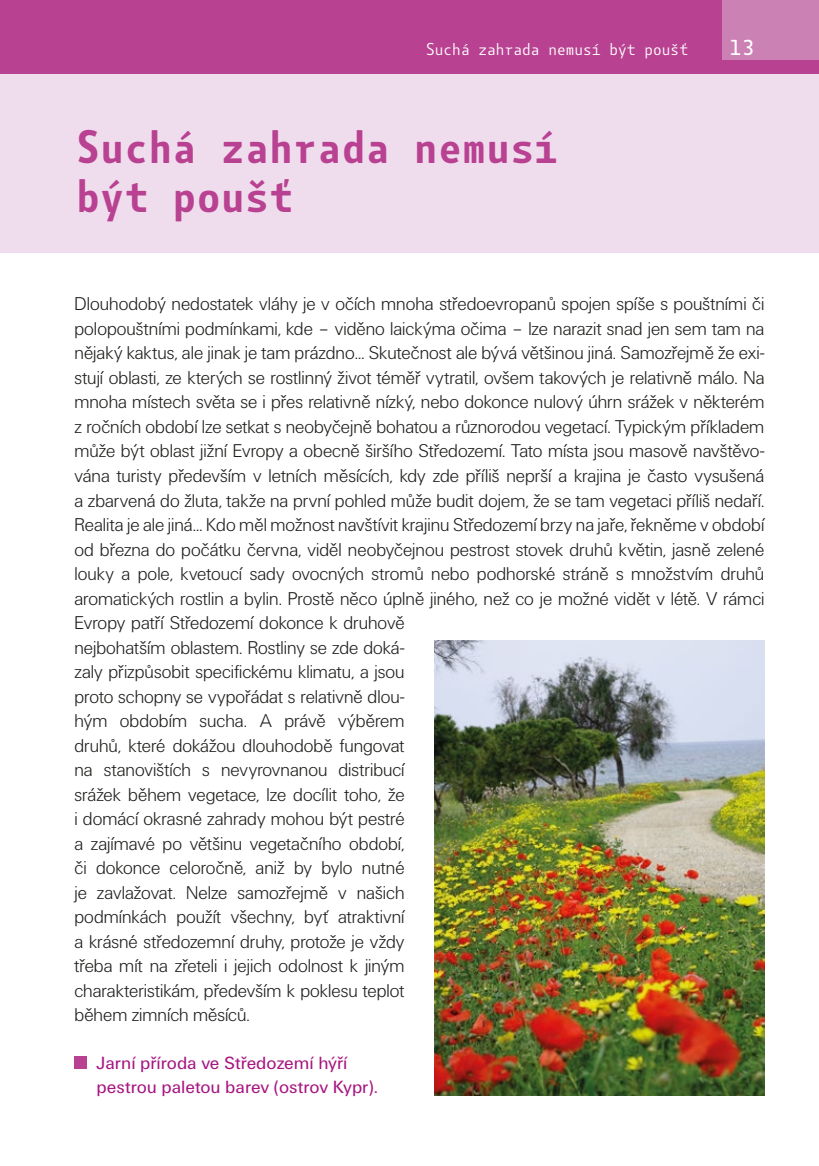
<style>
.page{position:relative;width:819px;height:1166px;background:#fff}
.page>*{position:absolute;margin:0;border:0;box-sizing:border-box;transform-origin:0 0}
._1_NADPIS{font:600 45.5px/49px "Botanika Mono";letter-spacing:-.07em;color:#b94191}
.t1{font:500 21px "Botanika Mono";color:#fff}
.TEXT_ZAKLAD{font:19.25px/24.5px "U001 DOT Ligh";color:#1d1d1b}
.POPISEK{font:18.38px/24.5px "U001 TOT";color:#a71681}
.t2{font:16.62px "Botanika Mono";letter-spacing:-.075em;color:#fff}
</style>
<div class="page">
<div style="left:0;top:0;width:819px;height:74px;background:#b94191"></div>
<div style="left:722px;top:0;width:97px;height:60px;background:#cc81b5"></div>
<div style="left:0;top:74px;width:819px;height:179px;background:#efddee"></div>
<div style="left:74px;top:1056px;width:13px;height:13px;background:#b94191"></div>
<img style="left:434px;top:640px;width:330px;height:455px">
<p class="t2" style="left:425px;top:39px;width:265px">Suchá zahrada nemusí být poušť</p>
<p class="t1" style="left:729px;top:33px;width:27px">13</p>
<p class="_1_NADPIS" style="left:74px;top:121px;width:487px">Suchá zahrada nemusí být poušť</p>
<p class="TEXT_ZAKLAD" style="left:74px;top:292px;width:691px">Dlouhodobý nedostatek vláhy je v očích mnoha středoevropanů spojen spíše s pouštními či polopouštními podmínkami, kde – viděno laickýma očima – lze narazit snad jen sem tam na nějaký kaktus, ale jinak je tam prázdno… Skutečnost ale bývá většinou jiná. Samozřejmě že exi&shy;stují oblasti, ze kterých se rostlinný život téměř vytratil, ovšem takových je relativně málo. Na mnoha místech světa se i přes relativně nízký, nebo dokonce nulový úhrn srážek v některém z ročních období lze setkat s neobyčejně bohatou a různorodou vegetací. Typickým příkladem může být oblast jižní Evropy a obecně širšího Středozemí. Tato místa jsou masově navštěvo&shy;vána turisty především v letních měsících, kdy zde příliš neprší a krajina je často vysušená a zbarvená do žluta, takže na první pohled může budit dojem, že se tam vegetaci příliš nedaří.<br>Realita je ale jiná… Kdo měl možnost navštívit krajinu Středozemí brzy na jaře, řekněme v období od března do počátku června, viděl neobyčejnou pestrost stovek druhů květin, jasně zelené louky a pole, kvetoucí sady ovocných stromů nebo podhorské stráně s množstvím druhů aromatických rostlin a bylin. Prostě něco úplně jiného, než co je možné vidět v létě. V rámci Evropy patří Středozemí dokonce k druhově<br>nejbohatším oblastem. Rostliny se zde doká-<br>zaly přizpůsobit specifickému klimatu, a jsou<br>proto schopny se vypořádat s relativně dlou-<br>hým obdobím sucha. A právě výběrem<br>druhů, které dokážou dlouhodobě fungovat<br>na stanovištích s nevyrovnanou distribucí<br>srážek během vegetace, lze docílit toho, že<br>i domácí okrasné zahrady mohou být pestré<br>a zajímavé po většinu vegetačního období,<br>či dokonce celoročně, aniž by bylo nutné<br>je zavlažovat. Nelze samozřejmě v našich<br>podmínkách použít všechny, byť atraktivní<br>a krásné středozemní druhy, protože je vždy<br>třeba mít na zřeteli i jejich odolnost k jiným<br>charakteristikám, především k poklesu teplot<br>během zimních měsíců.</p>
<p class="POPISEK" style="left:96px;top:1051px;width:283px">Jarní příroda ve Středozemí hýří pestrou paletou barev (ostrov Kypr).</p>
</div>
